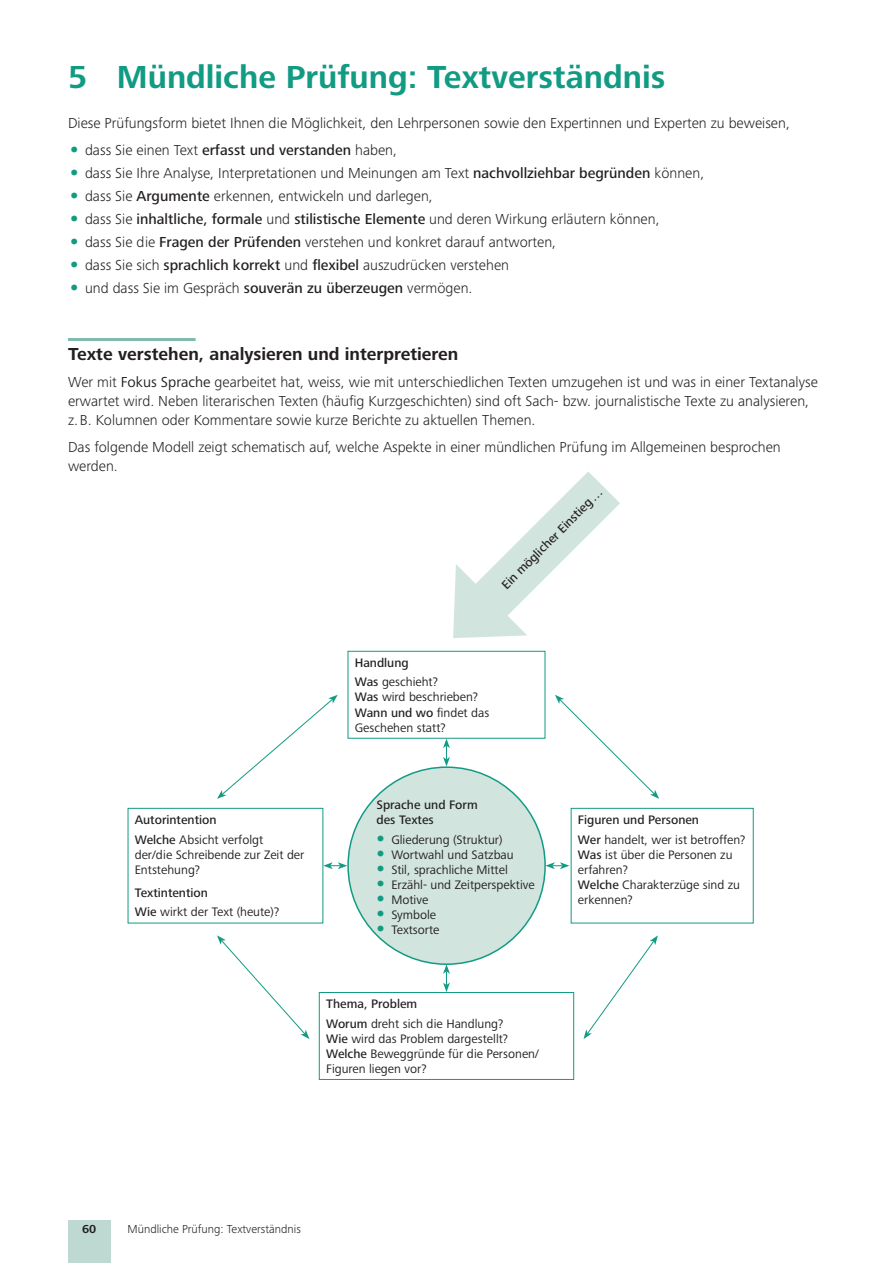
<style>
.page{position:relative;width:893px;height:1263px;background:#fff}
.page>*{position:absolute;margin:0;border:0;box-sizing:border-box;transform-origin:0 0}
.t1{font:700 33px "Frutiger Next Pro";color:#129b83}
.t2{font:700 18px "Frutiger Next Pro";color:#231f20}
.t3{font:300 15px/18.8px "Frutiger Next Pro";color:#231f20}
.t4{font:12.75px/15px "Frutiger Next Pro";color:#231f20}
.t5{font:500 12.75px/19.2px "Frutiger Next Pro";color:#231f20}
.t6{font:300 12px "Frutiger Next Pro";color:#231f20}
.t7{font:700 12px "Frutiger Next Pro";color:#231f20}
.s1{font-weight:700;font-size:21px;color:#129b83}
.s2{font-weight:500}
.s3{font-weight:400}
</style>
<div class="page">
<div style="left:68px;top:1220px;width:43px;height:42px;background:#bdd9d1"></div>
<svg style="left:416px;top:471px;width:204px;height:204px"></svg>
<svg style="left:453px;top:564px;width:74px;height:74px"></svg>
<div style="left:348px;top:767px;width:197px;height:197px;background:#d1e4de;border-radius:50%"></div>
<div style="left:348px;top:651px;width:197px;height:88px;border:1px solid #129b83"></div>
<div style="left:319px;top:992px;width:255px;height:88px;border:1px solid #129b83"></div>
<div style="left:128px;top:808px;width:195px;height:115px;border:1px solid #129b83"></div>
<svg style="left:221px;top:698px;width:533px;height:226px"></svg>
<svg style="left:217px;top:790px;width:9px;height:9px"></svg>
<svg style="left:328px;top:695px;width:10px;height:8px"></svg>
<svg style="left:583px;top:935px;width:75px;height:104px"></svg>
<svg style="left:555px;top:695px;width:104px;height:104px"></svg>
<svg style="left:217px;top:935px;width:92px;height:104px"></svg>
<svg style="left:323px;top:862px;width:24px;height:7px"></svg>
<svg style="left:545px;top:862px;width:24px;height:7px"></svg>
<svg style="left:443px;top:739px;width:7px;height:27px"></svg>
<svg style="left:443px;top:964px;width:7px;height:28px"></svg>
<hr style="left:68px;top:338px;width:128px;height:3px;background:#7fbaac">
<h1 class="t1" style="left:68px;top:64px;width:599px">5 Mündliche Prüfung: Textverständnis</h1>
<p class="t3" style="left:68px;top:115px;width:723px">Diese Prüfungsform bietet Ihnen die Möglichkeit, den Lehrpersonen sowie den Expertinnen und Experten zu beweisen,</p>
<p class="t3" style="left:68px;top:142px;width:331px"><span class="s1">•</span> dass Sie einen Text <span class="s2">erfasst und verstanden</span> haben,</p>
<p class="t3" style="left:68px;top:165px;width:638px"><span class="s1">•</span> dass Sie Ihre Analyse, Interpretationen und Meinungen am Text <span class="s2">nachvollziehbar begründen</span> können,</p>
<p class="t3" style="left:68px;top:188px;width:366px"><span class="s1">•</span> dass Sie <span class="s2">Argumente</span> erkennen, entwickeln und darlegen,</p>
<p class="t3" style="left:68px;top:211px;width:593px"><span class="s1">•</span> dass Sie <span class="s2">inhaltliche, formale</span> und <span class="s2">stilistische Elemente</span> und deren Wirkung erläutern können,</p>
<p class="t3" style="left:68px;top:234px;width:490px"><span class="s1">•</span> dass Sie die <span class="s2">Fragen der Prüfenden</span> verstehen und konkret darauf antworten,</p>
<p class="t3" style="left:68px;top:257px;width:443px"><span class="s1">•</span> dass Sie sich <span class="s2">sprachlich korrekt</span> und <span class="s2">flexibel</span> auszudrücken verstehen</p>
<p class="t3" style="left:68px;top:280px;width:406px"><span class="s1">•</span> und dass Sie im Gespräch <span class="s2">souverän zu überzeugen</span> vermögen.</p>
<p class="t2" style="left:68px;top:347px;width:392px">Texte verstehen, analysieren und interpretieren</p>
<p class="t3" style="left:68px;top:374px;width:751px">Wer mit <span class="s3">Fokus Sprache</span> gearbeitet hat, weiss, wie mit unterschiedlichen Texten umzugehen ist und was in einer Textanalyse erwartet wird. Neben literarischen Texten (häufig Kurzgeschichten) sind oft Sach- bzw. journalistische Texte zu analysieren, z. B. Kolumnen oder Kommentare sowie kurze Berichte zu aktuellen Themen.</p>
<p class="t3" style="left:68px;top:439px;width:714px">Das folgende Modell zeigt schematisch auf, welche Aspekte in einer mündlichen Prüfung im Allgemeinen besprochen werden.</p>
<p class="t5" style="left:498px;top:581px;width:138px;rotate:-45deg">Ein möglicher Einstieg …</p>
<p class="t5" style="left:355px;top:654px;width:85px">Handlung<br>Was <span class="s3">geschieht?</span></p>
<p class="t4" style="left:355px;top:691px;width:136px"><span class="s2">Was</span> wird beschrieben?<br><span class="s2">Wann und wo</span> findet das<br>Geschehen statt?</p>
<p class="t5" style="left:135px;top:811px;width:130px">Autorintention<br>Welche <span class="s3">Absicht verfolgt</span></p>
<p class="t4" style="left:135px;top:848px;width:171px">der/die Schreibende zur Zeit der<br>Entstehung?</p>
<p class="t4" style="left:135px;top:884px;width:146px;line-height:19.2px"><span class="s2">Textintention<br>Wie</span> wirkt der Text (heute)?</p>
<p class="t5" style="left:376px;top:799px;width:103px;line-height:15px">Sprache und Form des Textes</p>
<p class="t4" style="left:374px;top:833px;width:130px"><span class="s1">•</span> Gliederung (Struktur)</p>
<p class="t4" style="left:374px;top:848px;width:141px"><span class="s1">•</span> Wortwahl und Satzbau</p>
<p class="t4" style="left:374px;top:863px;width:135px"><span class="s1">•</span> Stil, sprachliche Mittel</p>
<p class="t4" style="left:374px;top:878px;width:162px"><span class="s1">•</span> Erzähl- und Zeitperspektive</p>
<p class="t4" style="left:374px;top:893px;width:55px"><span class="s1">•</span> Motive</p>
<p class="t4" style="left:374px;top:908px;width:63px"><span class="s1">•</span> Symbole</p>
<p class="t4" style="left:374px;top:923px;width:67px"><span class="s1">•</span> Textsorte</p>
<p class="t4" style="left:326px;top:996px;width:179px;line-height:19.2px"><span class="s2">Thema, Problem<br>Worum</span> dreht sich die Handlung?</p>
<p class="t4" style="left:326px;top:1032px;width:214px"><span class="s2">Wie</span> wird das Problem dargestellt?<br><span class="s2">Welche</span> Beweggründe für die Personen/<br>Figuren liegen vor?</p>
<p class="t4" style="left:578px;top:811px;width:169px;line-height:19.2px"><span class="s2">Figuren und Personen<br>Wer</span> handelt, wer ist betroffen?</p>
<p class="t4" style="left:578px;top:848px;width:164px"><span class="s2">Was</span> ist über die Personen zu erfahren?<br><span class="s2">Welche</span> Charakterzüge sind zu erkennen ?</p>
<p class="t7" style="left:82px;top:1225px;width:16px">60</p>
<p class="t6" style="left:128px;top:1225px;width:175px">Mündliche Prüfung: Textverständnis</p>
</div>
